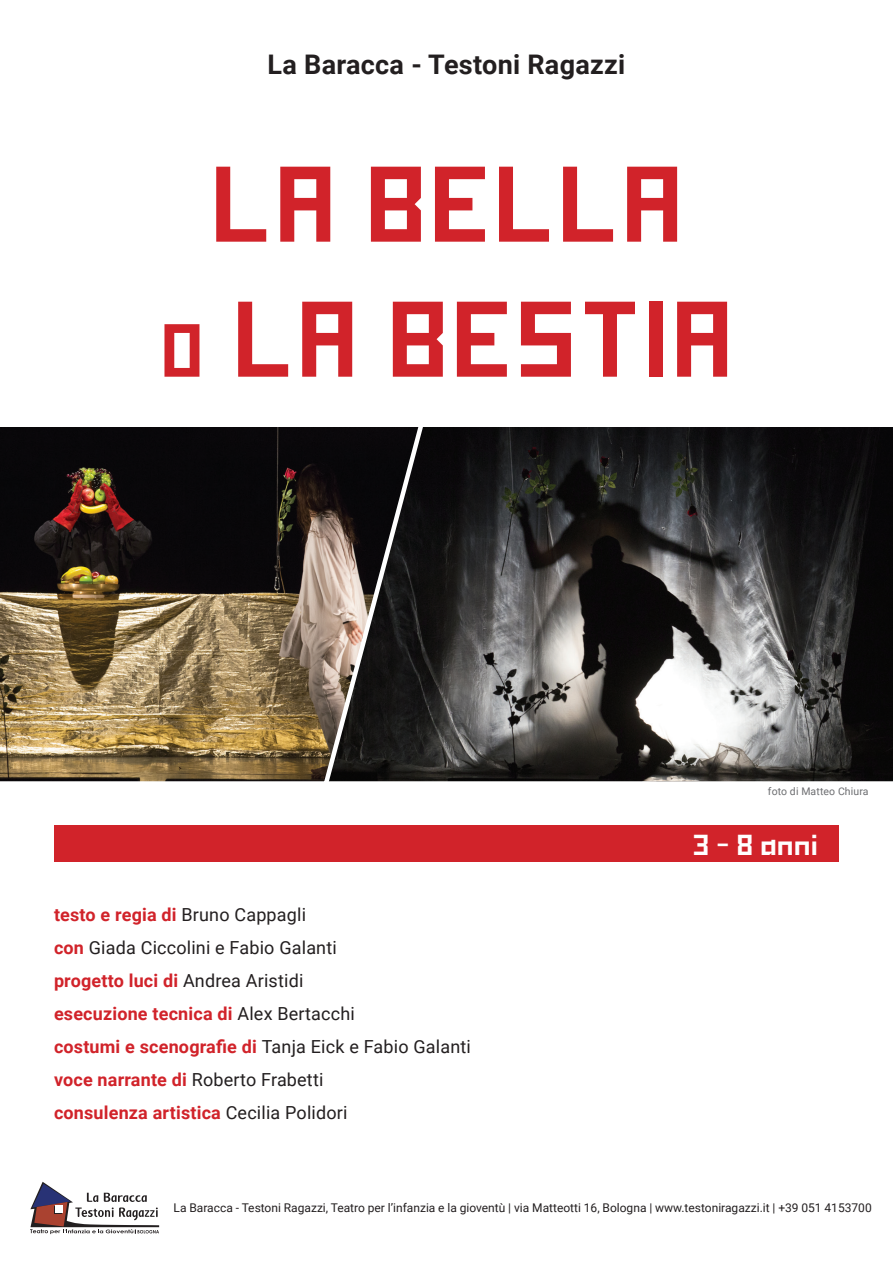
<style>
.page{position:relative;width:893px;height:1263px;background:#fff}
.page>*{position:absolute;margin:0;border:0;box-sizing:border-box;transform-origin:0 0}
.t1{font:150px/135px "Sadana Square";letter-spacing:.01em;color:#d1232a;text-align:center}
.t2{font:40.5px "Sadana Square";color:#fff}
.t3{font:700 27px "Roboto";letter-spacing:.01em;color:#231f20}
.t4{font:18px/33px "Roboto";letter-spacing:.01em;color:#231f20}
.t5{font:12px "Roboto";color:#231f20}
.t6{font:10.5px "Roboto";letter-spacing:.01em;color:#6c6d70}
.s1{font-size:105px}
.s2{font-weight:700;color:#d1232a}
</style>
<div class="page">
<svg style="left:427px;top:427px;width:466px;height:355px;background:#424140"></svg>
<img style="left:0;top:427px;width:427px;height:355px">
<div style="left:54px;top:825px;width:785px;height:36px;background:#d1232a"></div>
<svg style="left:30px;top:1182px;width:129px;height:52px"></svg>
<h3 class="t3" style="left:268px;top:46px;width:359px">La Baracca - Testoni Ragazzi</h3>
<h1 class="t1" style="left:160px;top:130px;width:575px">la bella<br><span class="s1">o</span> la bestia</h1>
<p class="t6" style="left:768px;top:783px;width:102px">foto di Matteo Chiura</p>
<p class="t4" style="left:54px;top:898px;width:418px"><span class="s2">testo e regia di</span> Bruno Cappagli<br><span class="s2">con</span> Giada Ciccolini e Fabio Galanti<br><span class="s2">progetto luci di</span> Andrea Aristidi<br><span class="s2">esecuzione tecnica di</span> Alex Bertacchi<br><span class="s2">costumi e scenografie di</span> Tanja Eick e Fabio Galanti <span class="s2">voce narrante di</span> Roberto Frabetti<br><span class="s2">consulenza artistica</span> Cecilia Polidori</p>
<h2 class="t2" style="left:692px;top:825px;width:127px">3 - 8 anni</h2>
<p class="t5" style="left:174px;top:1199px;width:700px">La Baracca - Testoni Ragazzi, Teatro per l’infanzia e la gioventù | via Matteotti 16, Bologna | www.testoniragazzi.it | +39 051 4153700</p>
</div>
